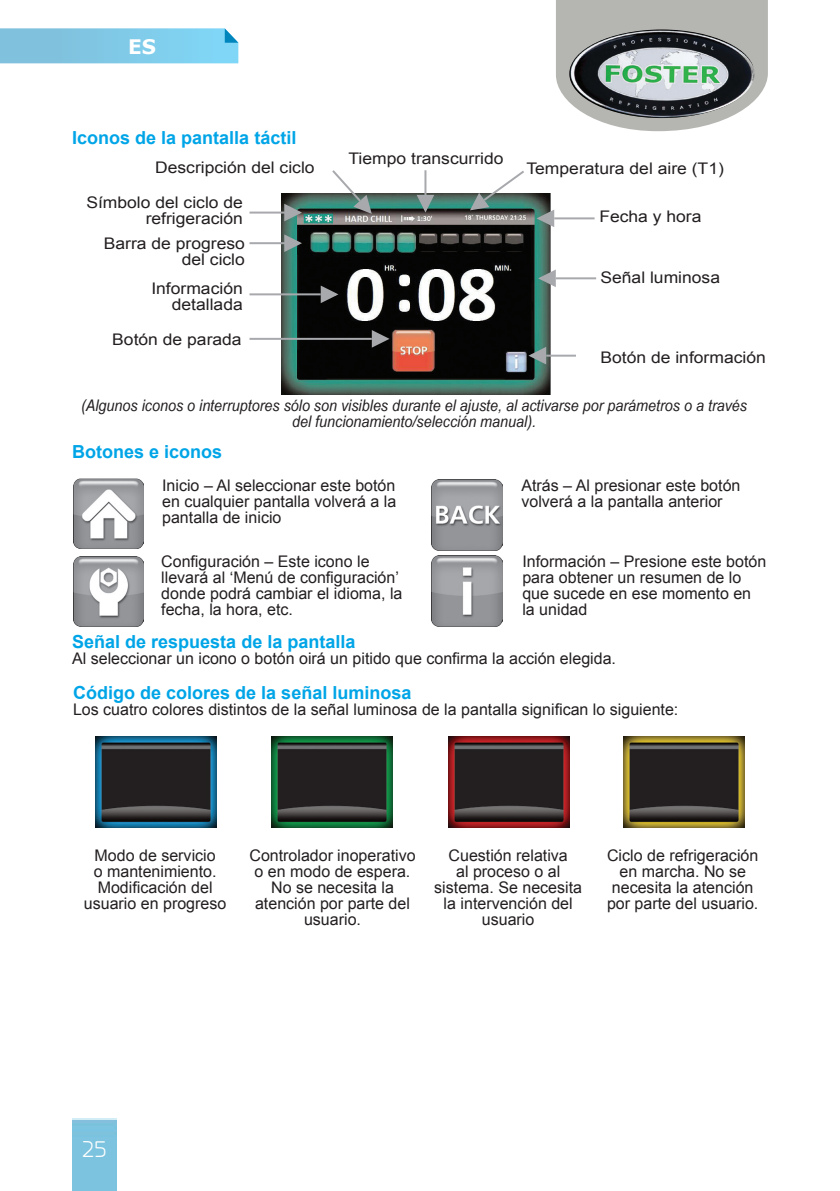
<style>
.page{position:relative;width:840px;height:1191px;background:#fff}
.page>*{position:absolute;margin:0;border:0;box-sizing:border-box;transform-origin:0 0}
.t1{font:24px "Planer";color:#fff}
.t2{font:700 20px "Verdana";color:#fff}
.t3{font:700 18px "Arial";color:#00a5e7}
.t4{font:16px/16px "Arial";color:#231f20;text-align:center}
.t5{font:16px/16px "Arial";color:#231f20;text-align:right;scale:1.09 1}
.t6{font:italic 16px/16px "Arial Narrow";color:#231f20;text-align:center;scale:1.09 1}
</style>
<div class="page">
<svg style="left:556px;top:0;width:211px;height:131px"></svg>
<img style="left:569px;top:29px;width:185px;height:89px">
<svg style="left:0;top:28px;width:238px;height:35px;background:#81cae7"></svg>
<img style="left:281px;top:194px;width:269px;height:200px">
<img style="left:73px;top:556px;width:70px;height:70px">
<img style="left:73px;top:479px;width:70px;height:70px">
<img style="left:431px;top:555px;width:71px;height:71px">
<img style="left:431px;top:480px;width:71px;height:70px">
<img style="left:95px;top:736px;width:121px;height:91px">
<img style="left:272px;top:736px;width:121px;height:91px">
<img style="left:448px;top:736px;width:121px;height:91px">
<img style="left:623px;top:736px;width:120px;height:91px">
<svg style="left:283px;top:202px;width:19px;height:21px"></svg>
<hr style="left:249px;top:212px;width:36px;height:2px;background:#a8a9ad">
<svg style="left:283px;top:233px;width:19px;height:21px"></svg>
<hr style="left:249px;top:242px;width:36px;height:2px;background:#a8a9ad">
<svg style="left:319px;top:284px;width:20px;height:21px"></svg>
<hr style="left:249px;top:293px;width:71px;height:2px;background:#a8a9ad">
<svg style="left:370px;top:328px;width:20px;height:21px"></svg>
<hr style="left:249px;top:338px;width:122px;height:2px;background:#a8a9ad">
<svg style="left:536px;top:208px;width:19px;height:21px"></svg>
<hr style="left:554px;top:217px;width:40px;height:2px;background:#a8a9ad">
<svg style="left:537px;top:268px;width:19px;height:21px"></svg>
<hr style="left:555px;top:277px;width:40px;height:2px;background:#a8a9ad">
<svg style="left:527px;top:345px;width:20px;height:21px"></svg>
<hr style="left:546px;top:355px;width:29px;height:2px;background:#a8a9ad">
<svg style="left:469px;top:171px;width:57px;height:41px"></svg>
<svg style="left:415px;top:194px;width:20px;height:19px"></svg>
<hr style="left:424px;top:170px;width:2px;height:26px;background:#a8a9ad">
<svg style="left:330px;top:170px;width:42px;height:45px"></svg>
<p class="t2" style="left:128px;top:34px;width:29px">ES</p>
<p class="t3" style="left:72px;top:126px;width:226px">Iconos de la pantalla táctil</p>
<p class="t5" style="left:155px;top:159px;width:148px">Descripción del ciclo</p>
<p class="t5" style="left:86px;top:195px;width:145px">Símbolo del ciclo de refrigeración</p>
<p class="t5" style="left:104px;top:235px;width:131px">Barra de progreso del ciclo</p>
<p class="t5" style="left:151px;top:280px;width:85px">Información detallada</p>
<p class="t5" style="left:112px;top:331px;width:120px">Botón de parada</p>
<p class="t5" style="left:348px;top:151px;width:143px">Tiempo transcurrido</p>
<p class="t5" style="left:526px;top:161px;width:182px">Temperatura del aire (T1)</p>
<p class="t5" style="left:599px;top:209px;width:95px">Fecha y hora</p>
<p class="t5" style="left:600px;top:269px;width:111px">Señal luminosa</p>
<p class="t5" style="left:600px;top:350px;width:153px">Botón de información</p>
<p class="t6" style="left:81px;top:397px;width:612px">(Algunos iconos o interruptores sólo son visibles durante el ajuste, al activarse por parámetros o a través del funcionamiento/selección manual).</p>
<p class="t3" style="left:72px;top:440px;width:152px">Botones e iconos</p>
<p class="t4" style="left:162px;top:477px;width:235px;text-align:justify">Inicio – Al seleccionar este botón en cualquier pantalla volverá a la pantalla de inicio</p>
<p class="t4" style="left:161px;top:554px;width:242px;text-align:left">Configuración – Este icono le llevará al ‘Menú de configuración’ donde podrá cambiar el idioma, la fecha, la hora, etc.</p>
<p class="t4" style="left:521px;top:477px;width:220px;text-align:left">Atrás – Al presionar este botón volverá a la pantalla anterior</p>
<p class="t4" style="left:522px;top:554px;width:245px;text-align:left">Información – Presione este botón para obtener un resumen de lo que sucede en ese momento en la unidad</p>
<p class="t3" style="left:72px;top:629px;width:285px">Señal de respuesta de la pantalla</p>
<p class="t4" style="left:72px;top:650px;width:545px">Al seleccionar un icono o botón oirá un pitido que confirma la acción elegida.</p>
<p class="t3" style="left:73px;top:680px;width:340px">Código de colores de la señal luminosa</p>
<p class="t4" style="left:73px;top:701px;width:606px">Los cuatro colores distintos de la señal luminosa de la pantalla significan lo siguiente:</p>
<p class="t4" style="left:84px;top:847px;width:144px">Modo de servicio<br>o mantenimiento.<br>Modificación del usuario en progreso</p>
<p class="t4" style="left:249px;top:847px;width:167px">Controlador inoperativo o en modo de espera.<br>No se necesita la atención por parte del usuario.</p>
<p class="t4" style="left:434px;top:847px;width:149px">Cuestión relativa<br>al proceso o al sistema. Se necesita la intervención del usuario</p>
<p class="t4" style="left:606px;top:847px;width:153px">Ciclo de refrigeración en marcha. No se necesita la atención por parte del usuario.</p>
<h1 class="t1" style="left:82px;top:1134px;width:26px">25</h1>
</div>
